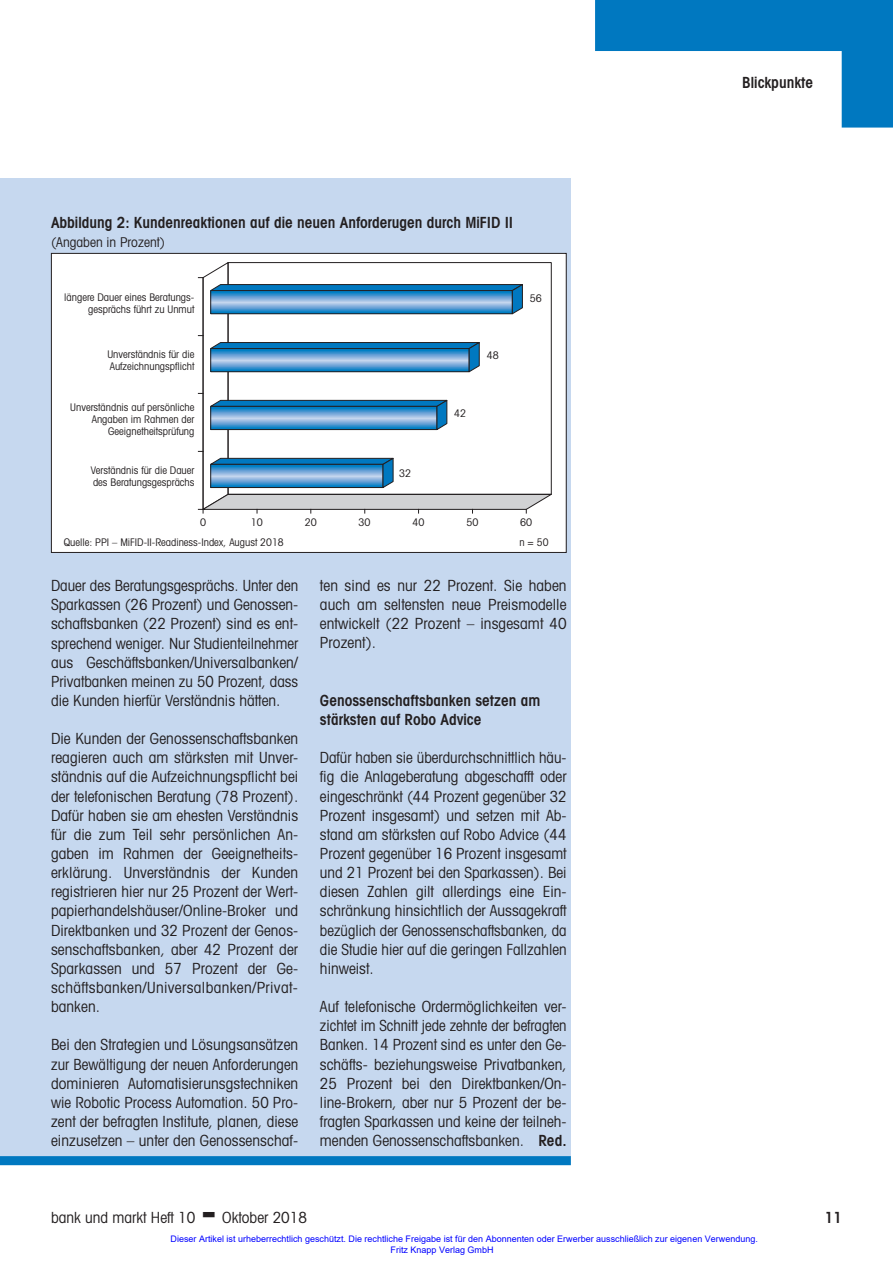
<style>
.page{position:relative;width:893px;height:1263px;background:#fff}
.page>*{position:absolute;margin:0;border:0;box-sizing:border-box;transform-origin:0 0}
.t1{font:condensed 15.3px/19.2px "Avant Garde";color:#231f20;text-align:justify}
.t2{font:600 condensed 15.3px/19.2px "Avant Garde";color:#231f20}
.t3{font:condensed 13.5px "Avant Garde";color:#231f20}
.t4{font:condensed 10.5px/12px "Avant Garde";color:#231f20;text-align:right}
.t5{font:9px/10.8px "Arial";color:#00f}
.s1{font-weight:600}
</style>
<div class="page">
<div style="left:0;top:179px;width:571px;height:978px;background:#c6d8ef"></div>
<div style="left:0;top:1156px;width:571px;height:9px;background:#0078c0"></div>
<div style="left:51px;top:253px;width:515px;height:299px;background:#fff"></div>
<svg style="left:198px;top:263px;width:354px;height:250px"></svg>
<div style="left:51px;top:253px;width:516px;height:300px;border:1px solid #231f20"></div>
<svg style="left:595px;top:0;width:298px;height:128px"></svg>
<p class="t2" style="left:51px;top:212px;width:464px">Abbildung 2: Kundenreaktionen auf die neuen Anforderugen durch MiFID II</p>
<p class="t3" style="left:51px;top:233px;width:115px">(Angaben in Prozent)</p>
<p class="t4" style="left:64px;top:291px;width:132px">längere Dauer eines Beratungs&shy;gesprächs führt zu Unmut</p>
<p class="t4" style="left:107px;top:348px;width:88px;text-align:left">Unverständnis für die<br>Aufzeichnungspflicht</p>
<p class="t4" style="left:70px;top:401px;width:126px">Unverständnis auf persönliche<br>Angaben im Rahmen der<br>Geeignetheitsprüfung</p>
<p class="t4" style="left:91px;top:464px;width:105px;text-align:left">Verständnis für die Dauer des Beratungsgesprächs</p>
<p class="t4" style="left:399px;top:467px;width:14px">32</p>
<p class="t4" style="left:454px;top:407px;width:14px">42</p>
<p class="t4" style="left:487px;top:349px;width:14px">48</p>
<p class="t4" style="left:530px;top:292px;width:14px">56</p>
<p class="t4" style="left:200px;top:516px;width:8px">0</p>
<p class="t4" style="left:251px;top:516px;width:14px">10</p>
<p class="t4" style="left:305px;top:516px;width:14px">20</p>
<p class="t4" style="left:359px;top:516px;width:14px">30</p>
<p class="t4" style="left:412px;top:516px;width:14px">40</p>
<p class="t4" style="left:466px;top:516px;width:14px">50</p>
<p class="t4" style="left:520px;top:516px;width:14px">60</p>
<p class="t4" style="left:64px;top:536px;width:221px">Quelle: PPI – MiFID-II-Readiness-Index, August 2018</p>
<p class="t4" style="left:519px;top:536px;width:31px">n = 50</p>
<p class="t1" style="left:51px;top:576px;width:249px">Dauer des Beratungsgesprächs. Unter den Sparkassen (26 Prozent) und Genossen&shy;schaftsbanken (22 Prozent) sind es ent&shy;sprechend weniger. Nur Studienteilnehmer aus Geschäftsbanken/Universalbanken/ Privatbanken meinen zu 50 Prozent, dass die Kunden hierfür Verständnis hätten.</p>
<p class="t1" style="left:51px;top:729px;width:249px">Die Kunden der Genossenschaftsbanken reagieren auch am stärksten mit Unver&shy;ständnis auf die Aufzeichnungspflicht bei der telefonischen Beratung (78 Prozent).<br>Dafür haben sie am ehesten Verständnis für die zum Teil sehr persönlichen An&shy;gaben im Rahmen der Geeignetheits&shy;erklärung. Unverständnis der Kunden registrieren hier nur 25 Prozent der Wert&shy;papierhandelshäuser/Online-Broker und Direktbanken und 32 Prozent der Genos&shy;senschaftsbanken, aber 42 Prozent der Sparkassen und 57 Prozent der Ge&shy;schäftsbanken/Universalbanken/Privat&shy;banken.</p>
<p class="t1" style="left:51px;top:1035px;width:249px">Bei den Strategien und Lösungsansätzen zur Bewältigung der neuen Anforderungen dominieren Automatisierunsgstechniken wie Robotic Process Automation. 50 Pro&shy;zent der befragten Institute, planen, diese einzusetzen – unter den Genossenschaf-</p>
<p class="t1" style="left:320px;top:576px;width:248px">ten sind es nur 22 Prozent. Sie haben auch am seltensten neue Preismodelle entwickelt (22 Prozent – insgesamt 40<br>Prozent).</p>
<p class="t2" style="left:320px;top:691px;width:222px">Genossenschaftsbanken setzen am stärksten auf Robo Advice</p>
<p class="t1" style="left:320px;top:748px;width:248px">Dafür haben sie überdurchschnittlich häu&shy;fig die Anlageberatung abgeschafft oder eingeschränkt (44 Prozent gegenüber 32<br>Prozent insgesamt) und setzen mit Ab&shy;stand am stärksten auf Robo Advice (44<br>Prozent gegenüber 16 Prozent insgesamt und 21 Prozent bei den Sparkassen). Bei diesen Zahlen gilt allerdings eine Ein&shy;schränkung hinsichtlich der Aussagekraft bezüglich der Genossenschaftsbanken, da die Studie hier auf die geringen Fallzahlen hinweist.</p>
<p class="t1" style="left:320px;top:997px;width:248px">Auf telefonische Ordermöglichkeiten ver&shy;zichtet im Schnitt jede zehnte der befragten Banken. 14 Prozent sind es unter den Ge&shy;schäfts- beziehungsweise Privatbanken, 25 Prozent bei den Direktbanken/On&shy;line-Brokern, aber nur 5 Prozent der be&shy;fragten Sparkassen und keine der teilneh&shy;menden Genossenschaftsbanken. <span class="s1">Red.</span></p>
<p class="t2" style="left:742px;top:73px;width:72px">Blickpunkte</p>
<p class="t1" style="left:51px;top:1207px;width:146px">bank und markt Heft 10</p>
<p class="t1" style="left:222px;top:1207px;width:86px">Oktober 2018</p>
<p class="t2" style="left:825px;top:1207px;width:19px">11</p>
<p class="t5" style="left:391px;top:1233px;width:369px;text-indent:-220px">Dieser Artikel ist urheberrechtlich geschützt. Die rechtliche Freigabe ist für den Abonnenten oder Erwerber ausschließlich zur eigenen Verwendung.<br>Fritz Knapp Verlag GmbH</p>
</div>
